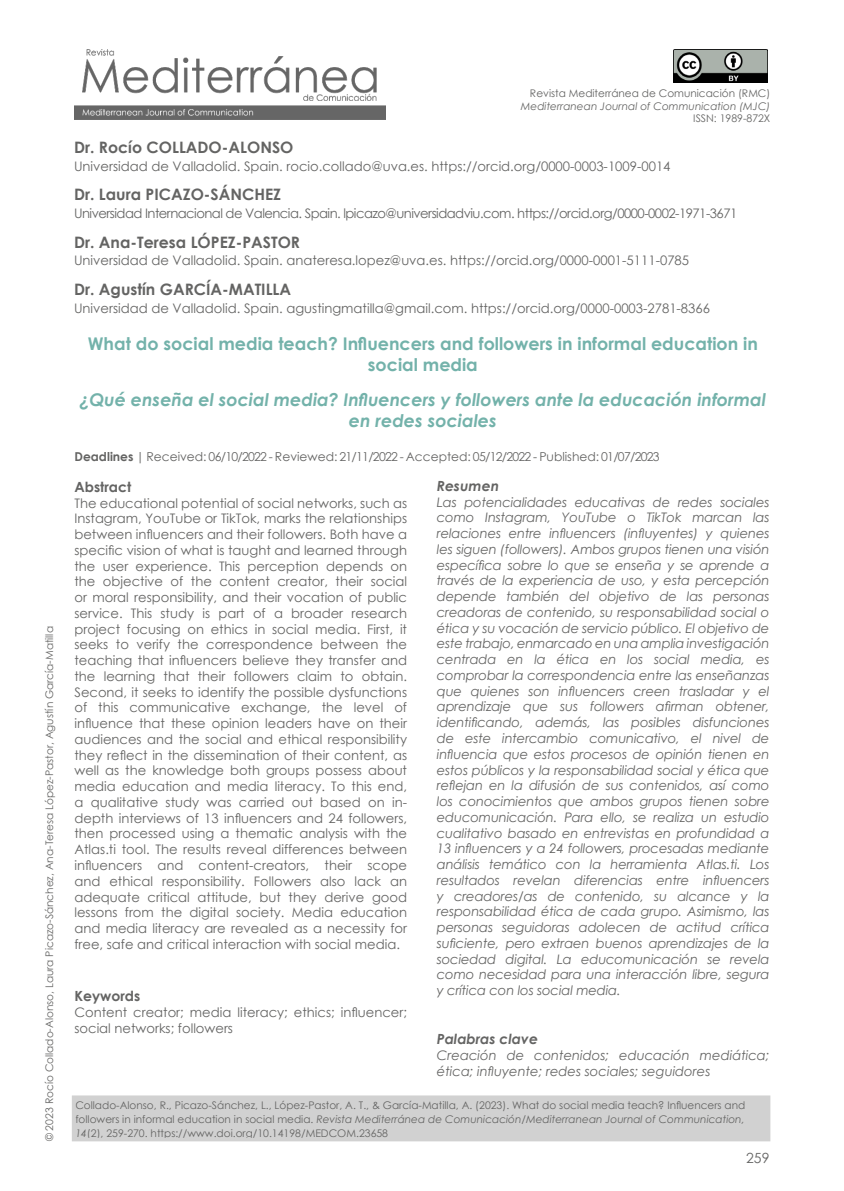
<style>
.page{position:relative;width:844px;height:1191px;background:#fff}
.page>*{position:absolute;margin:0;border:0;box-sizing:border-box;transform-origin:0 0}
.Título_artículo_ESPA{font:italic 700 17.5px/21px "Century Gothic";color:#73b2aa;text-align:center}
.Título_artículo_ESPA-2{font:700 17.5px/21px "Century Gothic";color:#73b2aa;text-align:center}
.Autor_1{font:700 15.75px "Century Gothic";color:#646463}
.Resumen_Título{font:italic 700 14px "Century Gothic";color:#646463}
.Resumen_Título-2{font:700 14px "Century Gothic";color:#646463}
.t1{font:14px "Century Gothic";color:#646463}
.Resumen_CUERPO{font:italic 13.12px/15.8px "Century Gothic";color:#646463;text-align:justify}
.Resumen_CUERPO-2{font:13.12px/15.8px "Century Gothic";color:#646463;text-align:justify}
.Datos_autor{font:13.12px "Century Gothic";color:#646463}
.Datos_autor-2{font:13.12px "Century Gothic";letter-spacing:-.04em;color:#646463}
.Fechas{font:12.25px "Century Gothic";color:#646463}
.Cómo_citar{font:10.5px/14px "Century Gothic";color:#646463;text-align:justify}
.Autores_lateral{font:10.5px "Century Gothic";color:#646463}
.t2{font:italic 10.5px "Century Gothic";color:#646463}
.s1{font-weight:700}
.s2{font-style:italic}
</style>
<div class="page">
<div style="left:74px;top:1097px;width:694px;height:42px;background:#d1d1d1"></div>
<div style="left:72px;top:1095px;width:698px;height:46px;border:4px solid #d1d1d1"></div>
<img style="left:74px;top:50px;width:312px;height:69px">
<img style="left:673px;top:50px;width:93px;height:32px">
<p class="Autores_lateral" style="left:42px;top:1141px;width:516px;rotate:-90deg">© 2023 Rocío Collado-Alonso, Laura Picazo-Sánchez, Ana-Teresa López-Pastor, Agustín García-Matilla</p>
<p class="Cómo_citar" style="left:530px;top:86px;width:242px">Revista Mediterránea de Comunicación (RMC)</p>
<p class="t2" style="left:520px;top:99px;width:251px">Mediterranean Journal of Communication (MJC)</p>
<p class="Cómo_citar" style="left:693px;top:111px;width:79px">ISSN: 1989-872X</p>
<p class="Autor_1" style="left:74px;top:135px;width:221px">Dr. Rocío COLLADO-ALONSO</p>
<p class="Datos_autor" style="left:74px;top:157px;width:598px">Universidad de Valladolid. Spain. rocio.collado@uva.es. https://orcid.org/0000-0003-1009-0014</p>
<p class="Autor_1" style="left:74px;top:183px;width:208px">Dr. Laura PICAZO-SÁNCHEZ</p>
<p class="Datos_autor-2" style="left:74px;top:204px;width:664px">Universidad Internacional de Valencia. Spain. lpicazo@universidadviu.com. https://orcid.org/0000-0002-1971-3671</p>
<p class="Autor_1" style="left:74px;top:230px;width:227px">Dr. Ana-Teresa LÓPEZ-PASTOR</p>
<p class="Datos_autor" style="left:74px;top:251px;width:616px">Universidad de Valladolid. Spain. anateresa.lopez@uva.es. https://orcid.org/0000-0001-5111-0785</p>
<p class="Autor_1" style="left:74px;top:277px;width:219px">Dr. Agustín GARCÍA-MATILLA</p>
<p class="Datos_autor" style="left:74px;top:298px;width:637px">Universidad de Valladolid. Spain. agustingmatilla@gmail.com. https://orcid.org/0000-0003-2781-8366</p>
<p class="Título_artículo_ESPA-2" style="left:88px;top:333px;width:671px">What do social media teach? Influencers and followers in informal education in social media</p>
<p class="Título_artículo_ESPA" style="left:80px;top:389px;width:687px">¿Qué enseña el social media? Influencers y followers ante la educación informal en redes sociales</p>
<p class="Fechas" style="left:74px;top:448px;width:586px"><span class="s1">Deadlines</span> | Received: 06/10/2022 - Reviewed: 21/11/2022 - Accepted: 05/12/2022 - Published: 01/07/2023</p>
<p class="Resumen_Título" style="left:437px;top:475px;width:64px">Resumen</p>
<p class="Resumen_CUERPO" style="left:437px;top:494px;width:334px">Las potencialidades educativas de redes sociales como Instagram, YouTube o TikTok marcan las relaciones entre influencers (influyentes) y quienes les siguen (followers). Ambos grupos tienen una visión específica sobre lo que se enseña y se aprende a través de la experiencia de uso, y esta percepción depende también del objetivo de las personas creadoras de contenido, su responsabilidad social o ética y su vocación de servicio público. El objetivo de este trabajo, enmarcado en una amplia investigación centrada en la ética en los social media, es comprobar la correspondencia entre las enseñanzas que quienes son influencers creen trasladar y el aprendizaje que sus followers afirman obtener, identificando, además, las posibles disfunciones de este intercambio comunicativo, el nivel de influencia que estos procesos de opinión tienen en estos públicos y la responsabilidad social y ética que reflejan en la difusión de sus contenidos, así como los conocimientos que ambos grupos tienen sobre educomunicación. Para ello, se realiza un estudio cualitativo basado en entrevistas en profundidad a 13 influencers y a 24 followers, procesadas mediante análisis temático con la herramienta Atlas.ti. Los resultados revelan diferencias entre influencers y creadores/as de contenido, su alcance y la responsabilidad ética de cada grupo. Asimismo, las personas seguidoras adolecen de actitud crítica suficiente, pero extraen buenos aprendizajes de la sociedad digital. La educomunicación se revela como necesidad para una interacción libre, segura y crítica con los social media.</p>
<p class="Resumen_Título" style="left:437px;top:1028px;width:103px">Palabras clave</p>
<p class="Resumen_CUERPO" style="left:437px;top:1047px;width:334px">Creación de contenidos; educación mediática; ética; influyente; redes sociales; seguidores</p>
<p class="Cómo_citar" style="left:75px;top:1097px;width:671px">Collado-Alonso, R., Picazo-Sánchez, L., López-Pastor, A. T., &amp; García-Matilla, A. (2023). What do social media teach? Influencers and followers in informal education in social media. <span class="s2">Revista Mediterránea de Comunicación/Mediterranean Journal of Communication, 14</span>(2), 259-270. https://www.doi.org/10.14198/MEDCOM.23658</p>
<p class="Resumen_Título-2" style="left:74px;top:476px;width:58px">Abstract</p>
<p class="Resumen_CUERPO-2" style="left:74px;top:495px;width:334px">The educational potential of social networks, such as Instagram, YouTube or TikTok, marks the relationships between influencers and their followers. Both have a specific vision of what is taught and learned through the user experience. This perception depends on the objective of the content creator, their social or moral responsibility, and their vocation of public service. This study is part of a broader research project focusing on ethics in social media. First, it seeks to verify the correspondence between the teaching that influencers believe they transfer and the learning that their followers claim to obtain.<br>Second, it seeks to identify the possible dysfunctions of this communicative exchange, the level of influence that these opinion leaders have on their audiences and the social and ethical responsibility they reflect in the dissemination of their content, as well as the knowledge both groups possess about media education and media literacy. To this end, a qualitative study was carried out based on in&shy;depth interviews of 13 influencers and 24 followers, then processed using a thematic analysis with the Atlas.ti tool. The results reveal differences between influencers and content-creators, their scope and ethical responsibility. Followers also lack an adequate critical attitude, but they derive good lessons from the digital society. Media education and media literacy are revealed as a necessity for free, safe and critical interaction with social media.</p>
<p class="Resumen_Título-2" style="left:74px;top:985px;width:67px">Keywords</p>
<p class="Resumen_CUERPO-2" style="left:74px;top:1004px;width:334px">Content creator; media literacy; ethics; influencer; social networks; followers</p>
<p class="t1" style="left:746px;top:1148px;width:25px">259</p>
</div>
